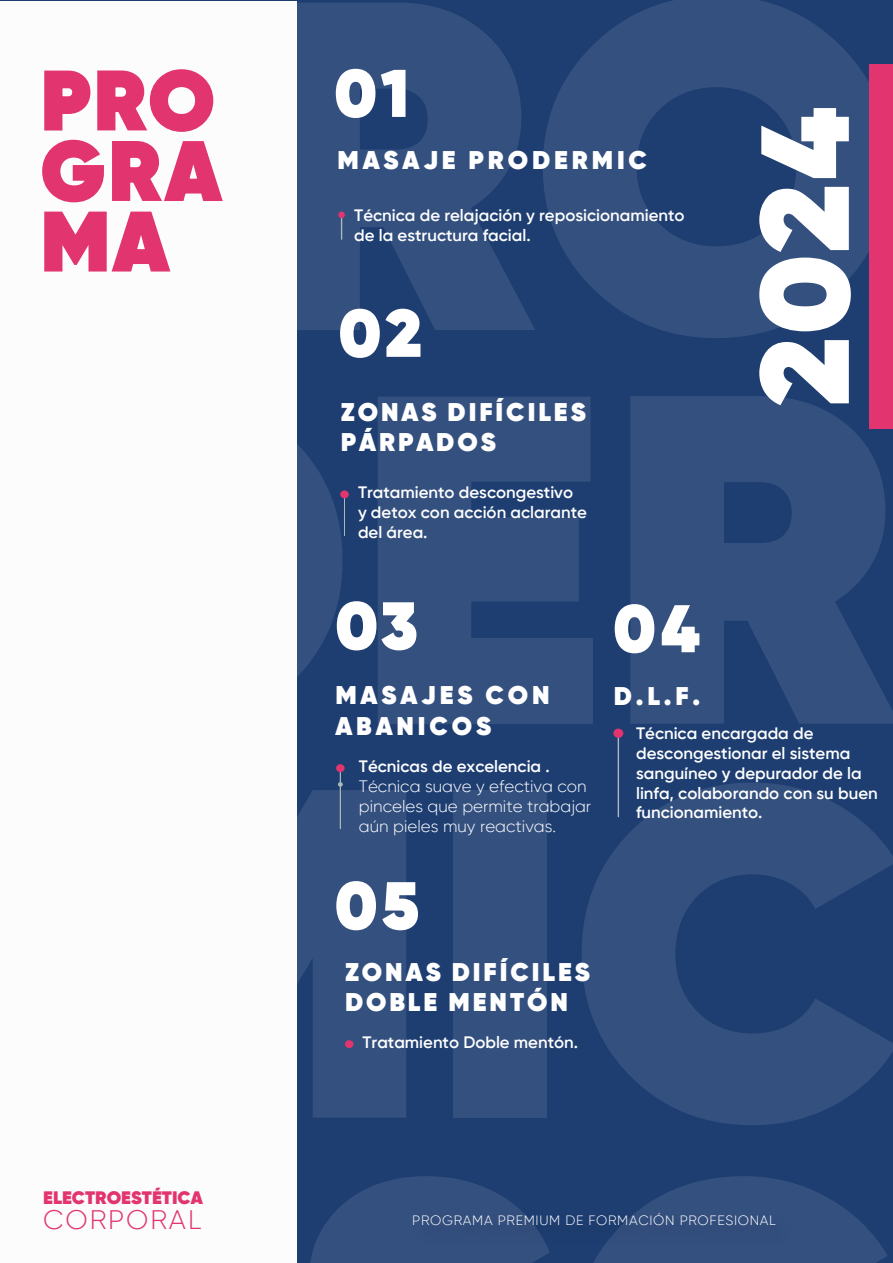
<style>
.page{position:relative;width:893px;height:1263px;background:#1e3e72}
.page>*{position:absolute;margin:0;border:0;box-sizing:border-box;transform-origin:0 0}
.t1{font:800 468px/393.6px "Gilroy";color:#fff;text-align:justify}
.t2{font:800 468px/393.6px "Gilroy";color:#fff;text-align:justify}
.t3{font:800 124.95px "Gilroy";color:#fff}
.t4{font:800 83.4px/70.5px "Gilroy";letter-spacing:.04em;color:#e2346f;text-align:justify}
.t5{font:800 67.2px "Gilroy";letter-spacing:.06em;color:#fff}
.t6{font:300 26.7px "Gilroy";letter-spacing:.07em;color:#e2346f}
.t7{font:800 25.5px/30.6px "Gilroy";letter-spacing:.115em;color:#fff}
.t8{font:800 25.5px/30.6px "Gilroy";letter-spacing:.15em;color:#fff}
.t9{font:800 18px "Gilroy";color:#e2346f}
.t10{font:600 16.5px/19.8px "Gilroy";color:#fff}
.t11{font:300 16.5px/19.8px "Gilroy";color:#fff}
.t12{font:300 13.5px "Gilroy";letter-spacing:.05em;color:#fff}
</style>
<div class="page">
<div style="left:0;top:2px;width:297px;height:1261px;background:#fcfcfc"></div>
<div style="left:869px;top:64px;width:24px;height:365px;background:#e2346f"></div>
<svg style="left:341px;top:218px;width:1px;height:22px"></svg>
<div style="left:338px;top:212px;width:7px;height:6px;background:#e2346f;border-radius:50%"></div>
<hr style="left:344px;top:495px;width:1px;height:41px;background:#a9b9b7">
<div style="left:340px;top:490px;width:9px;height:8px;background:#e2346f;border-radius:50%"></div>
<div style="left:613px;top:729px;width:10px;height:9px;background:#e2346f;border-radius:50%"></div>
<hr style="left:618px;top:738px;width:1px;height:79px;background:#aabab8">
<div style="left:345px;top:1040px;width:8px;height:8px;background:#e2346f;border-radius:50%"></div>
<hr style="left:340px;top:772px;width:1px;height:57px;background:#a9b9b7">
<svg style="left:338px;top:782px;width:5px;height:5px"></svg>
<div style="left:336px;top:764px;width:9px;height:8px;background:#e2346f;border-radius:50%"></div>
<svg style="left:44px;top:70px;width:47px;height:61px"></svg>
<svg style="left:97px;top:69px;width:117px;height:63px"></svg>
<svg style="left:42px;top:139px;width:62px;height:64px"></svg>
<svg style="left:112px;top:141px;width:111px;height:60px"></svg>
<svg style="left:44px;top:211px;width:127px;height:61px"></svg>
<h1 class="t1" style="left:-36px;top:-31px;width:943px">PRO DER MIC</h1>
<h1 class="t2" style="left:98px;top:-33px;width:930px">PRO DER MIC</h1>
<h3 class="t5" style="left:334px;top:50px;width:77px">01</h3>
<h3 class="t8" style="left:337px;top:145px;width:311px">MASAJE PRODERMIC</h3>
<p class="t10" style="left:354px;top:205px;width:332px">Técnica de relajación y reposicionamiento de la estructura facial.</p>
<h3 class="t4" style="left:41px;top:65px;width:182px">PRO GRA MA</h3>
<h2 class="t3" style="left:725px;top:406px;width:300px;rotate:-90deg">2024</h2>
<h3 class="t5" style="left:339px;top:290px;width:85px">02</h3>
<h3 class="t7" style="left:341px;top:396px;width:246px">ZONAS DIFÍCILES<br>PÁRPADOS</h3>
<p class="t10" style="left:358px;top:483px;width:230px">Tratamiento descongestivo<br>y detox con acción aclarante del área.</p>
<h3 class="t5" style="left:335px;top:583px;width:84px">03</h3>
<h3 class="t5" style="left:613px;top:586px;width:88px">04</h3>
<h3 class="t8" style="left:335px;top:680px;width:216px">MASAJES CON<br>ABANICOS</h3>
<h3 class="t7" style="left:614px;top:680px;width:88px">D.L.F.</h3>
<p class="t10" style="left:636px;top:723px;width:243px">Técnica encargada de descongestionar el sistema sanguíneo y depurador de la linfa, colaborando con su buen funcionamiento.</p>
<p class="t10" style="left:359px;top:756px;width:192px">Técnicas de excelencia .</p>
<p class="t11" style="left:359px;top:776px;width:234px">Técnica suave y efectiva con pinceles que permite trabajar aún pieles muy reactivas.</p>
<h3 class="t5" style="left:335px;top:863px;width:86px">05</h3>
<h3 class="t7" style="left:345px;top:956px;width:246px">ZONAS DIFÍCILES<br>DOBLE MENTÓN</h3>
<p class="t10" style="left:362px;top:1032px;width:217px">Tratamiento Doble mentón.</p>
<p class="t9" style="left:43px;top:1186px;width:161px">ELECTROESTÉTICA</p>
<h3 class="t6" style="left:43px;top:1204px;width:160px">CORPORAL</h3>
<p class="t12" style="left:412px;top:1212px;width:365px">PROGRAMA PREMIUM DE FORMACIÓN PROFESIONAL</p>
</div>
